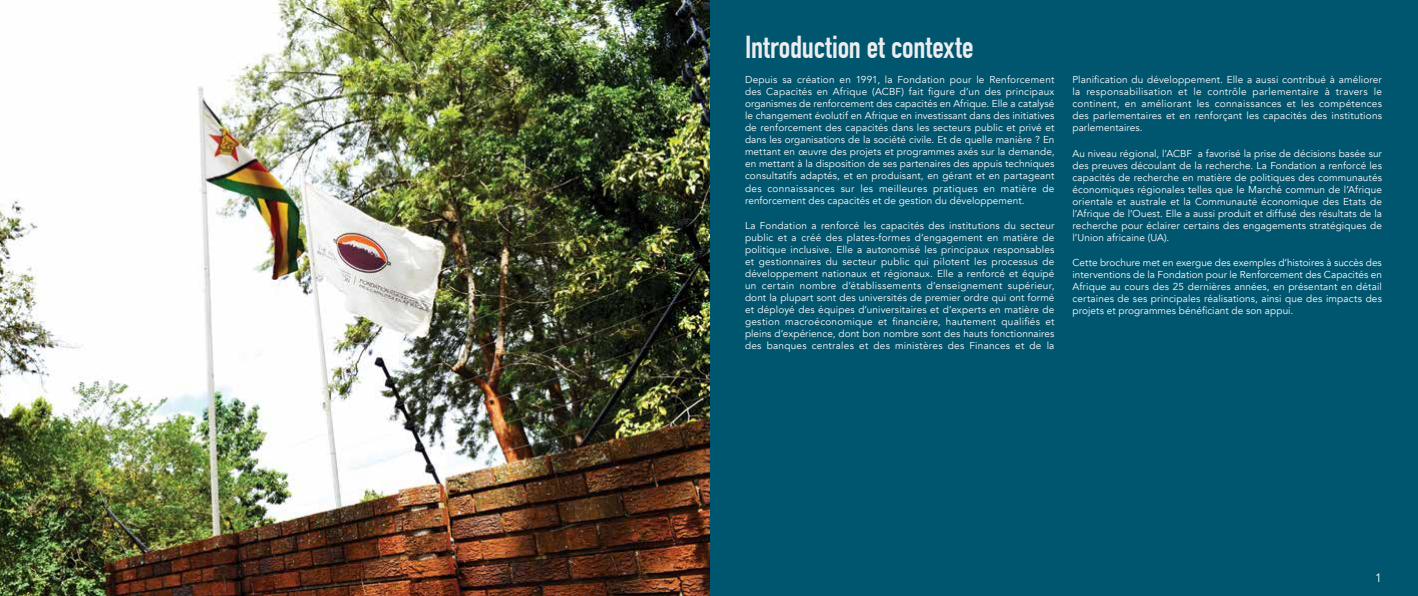
<style>
.page{position:relative;width:1418px;height:596px;background:#fff}
.page>*{position:absolute;margin:0;border:0;box-sizing:border-box;transform-origin:0 0}
.t1{font:700 31px "DIN Condensed";color:#ebedee}
.t2{font:12px "Avenir";color:#fff}
.t3{font:10px/12px "Avenir";letter-spacing:.015em;color:#fff;text-align:justify}
</style>
<div class="page">
<div style="left:709px;top:0;width:708px;height:595px;background:#00556f"></div>
<img style="left:0;top:0;width:709px;height:595px">
<h1 class="t1" style="left:745px;top:29px;width:230px">Introduction et contexte</h1>
<p class="t3" style="left:745px;top:74px;width:311px">Depuis sa création en 1991, la Fondation pour le Renforcement des Capacités en Afrique (ACBF) fait figure d’un des principaux organismes de renforcement des capacités en Afrique. Elle a catalysé le changement évolutif en Afrique en investissant dans des initiatives de renforcement des capacités dans les secteurs public et privé et dans les organisations de la société civile. Et de quelle manière ? En mettant en œuvre des projets et programmes axés sur la demande, en mettant à la disposition de ses partenaires des appuis techniques consultatifs adaptés, et en produisant, en gérant et en partageant des connaissances sur les meilleures pratiques en matière de renforcement des capacités et de gestion du développement.</p>
<p class="t3" style="left:745px;top:219px;width:311px">La Fondation a renforcé les capacités des institutions du secteur public et a créé des plates-formes d’engagement en matière de politique inclusive. Elle a autonomisé les principaux responsables et gestionnaires du secteur public qui pilotent les processus de développement nationaux et régionaux. Elle a renforcé et équipé un certain nombre d’établissements d’enseignement supérieur, dont la plupart sont des universités de premier ordre qui ont formé et déployé des équipes d’universitaires et d’experts en matière de gestion macroéconomique et financière, hautement qualifiés et pleins d’expérience, dont bon nombre sont des hauts fonctionnaires des banques centrales et des ministères des Finances et de la</p>
<p class="t3" style="left:1072px;top:74px;width:311px">Planification du développement. Elle a aussi contribué à améliorer la responsabilisation et le contrôle parlementaire à travers le continent, en améliorant les connaissances et les compétences des parlementaires et en renforçant les capacités des institutions parlementaires.</p>
<p class="t3" style="left:1072px;top:147px;width:311px">Au niveau régional, l’ACBF a favorisé la prise de décisions basée sur des preuves découlant de la recherche. La Fondation a renforcé les capacités de recherche en matière de politiques des communautés économiques régionales telles que le Marché commun de l’Afrique orientale et australe et la Communauté économique des Etats de l’Afrique de l’Ouest. Elle a aussi produit et diffusé des résultats de la recherche pour éclairer certains des engagements stratégiques de l’Union africaine (UA).</p>
<p class="t3" style="left:1072px;top:256px;width:311px">Cette brochure met en exergue des exemples d’histoires à succès des interventions de la Fondation pour le Renforcement des Capacités en Afrique au cours des 25 dernières années, en présentant en détail certaines de ses principales réalisations, ainsi que des impacts des projets et programmes bénéficiant de son appui.</p>
<p class="t2" style="left:1375px;top:570px;width:8px">1</p>
</div>
